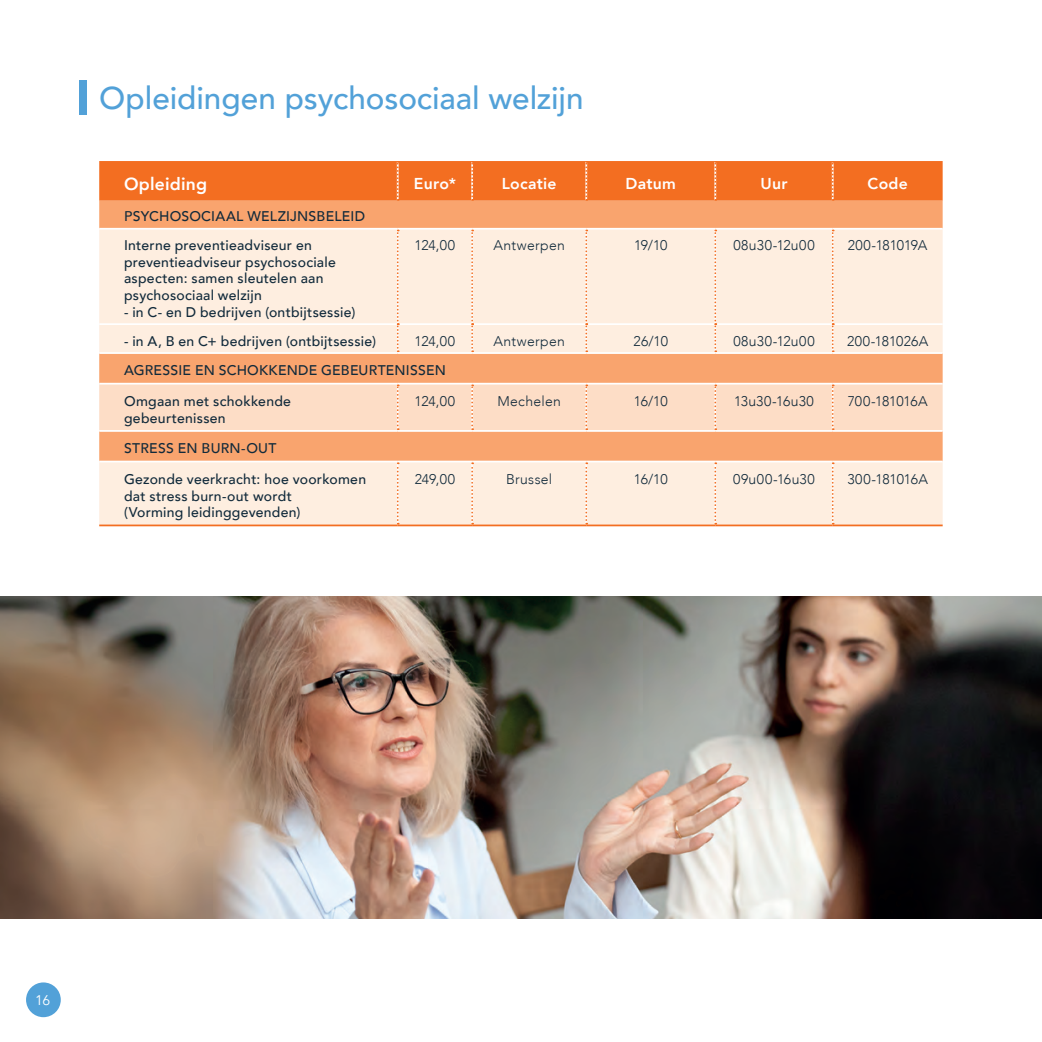
<style>
.page{position:relative;width:1042px;height:1042px;background:#fff}
.page>*{position:absolute;margin:0;border:0;box-sizing:border-box;transform-origin:0 0}
.t1{font:500 31.5px "Avenir";color:#52a1d8}
.t2{font:800 17.5px "Avenir";letter-spacing:.01em;color:#fff}
.t3{font:800 15.75px "Avenir";letter-spacing:.015em;color:#fff}
.t4{font:500 14px/16.6px "Avenir";letter-spacing:.02em;color:#112a3b}
.t5{font:300 14px "Avenir";letter-spacing:.015em;color:#112a3b}
.t6{font:300 14px "Avenir";letter-spacing:.035em;color:#112a3b}
.t7{font:300 14px "Avenir";letter-spacing:-.01em;color:#112a3b}
.t8{font:300 14px "Avenir";letter-spacing:-.005em;color:#112a3b}
.t9{font:14px "Avenir";color:#fff}
</style>
<div class="page">
<div style="left:26px;top:982px;width:35px;height:35px;background:#52a1d8;border-radius:50%"></div>
<img style="left:0;top:596px;width:1042px;height:322px">
<div style="left:79px;top:80px;width:8px;height:35px;background:#52a1d8"></div>
<div style="left:99px;top:201px;width:843px;height:27px;background:#f9a46e"></div>
<svg style="left:99px;top:230px;width:843px;height:294px;background:#fcdcc4"></svg>
<hr style="left:99px;top:383px;width:299px;height:1px;background:#fff">
<hr style="left:398px;top:383px;width:74px;height:1px;background:#fff">
<hr style="left:472px;top:383px;width:114px;height:1px;background:#fff">
<hr style="left:586px;top:383px;width:129px;height:1px;background:#fff">
<hr style="left:715px;top:383px;width:118px;height:1px;background:#fff">
<hr style="left:833px;top:383px;width:109px;height:1px;background:#fff">
<hr style="left:472px;top:461px;width:114px;height:1px;background:#fff">
<hr style="left:586px;top:461px;width:129px;height:1px;background:#fff">
<hr style="left:715px;top:461px;width:118px;height:1px;background:#fff">
<hr style="left:833px;top:461px;width:109px;height:1px;background:#fff">
<hr style="left:99px;top:323px;width:298px;height:2px;background:#fff">
<hr style="left:399px;top:323px;width:72px;height:2px;background:#fff">
<hr style="left:473px;top:323px;width:112px;height:2px;background:#fff">
<hr style="left:587px;top:323px;width:127px;height:2px;background:#fff">
<hr style="left:716px;top:323px;width:116px;height:2px;background:#fff">
<hr style="left:833px;top:323px;width:109px;height:2px;background:#fff">
<hr style="left:398px;top:461px;width:74px;height:1px;background:#fff">
<hr style="left:99px;top:461px;width:299px;height:1px;background:#fff">
<div style="left:99px;top:161px;width:843px;height:40px;background:#f36e21"></div>
<svg style="left:397px;top:230px;width:2px;height:122px"></svg>
<svg style="left:471px;top:230px;width:2px;height:122px"></svg>
<svg style="left:585px;top:230px;width:2px;height:122px"></svg>
<svg style="left:714px;top:230px;width:2px;height:122px"></svg>
<svg style="left:832px;top:230px;width:2px;height:122px"></svg>
<div style="left:99px;top:384px;width:843px;height:46px;background:#fdddc6"></div>
<svg style="left:397px;top:462px;width:2px;height:62px"></svg>
<svg style="left:471px;top:462px;width:2px;height:62px"></svg>
<svg style="left:585px;top:462px;width:2px;height:62px"></svg>
<svg style="left:714px;top:462px;width:2px;height:62px"></svg>
<svg style="left:832px;top:462px;width:2px;height:62px"></svg>
<hr style="left:99px;top:524px;width:299px;height:2px;background:#f36e21">
<hr style="left:398px;top:524px;width:74px;height:2px;background:#f36e21">
<hr style="left:472px;top:524px;width:114px;height:2px;background:#f36e21">
<hr style="left:586px;top:524px;width:129px;height:2px;background:#f36e21">
<hr style="left:715px;top:524px;width:118px;height:2px;background:#f36e21">
<hr style="left:833px;top:524px;width:109px;height:2px;background:#f36e21">
<hr style="left:99px;top:352px;width:299px;height:2px;background:#fff">
<hr style="left:398px;top:352px;width:74px;height:2px;background:#fff">
<hr style="left:472px;top:352px;width:114px;height:2px;background:#fff">
<hr style="left:586px;top:352px;width:129px;height:2px;background:#fff">
<hr style="left:715px;top:352px;width:118px;height:2px;background:#fff">
<hr style="left:833px;top:352px;width:109px;height:2px;background:#fff">
<hr style="left:99px;top:430px;width:299px;height:2px;background:#fff">
<hr style="left:398px;top:430px;width:74px;height:2px;background:#fff">
<hr style="left:472px;top:430px;width:114px;height:2px;background:#fff">
<hr style="left:586px;top:430px;width:129px;height:2px;background:#fff">
<hr style="left:715px;top:430px;width:118px;height:2px;background:#fff">
<hr style="left:833px;top:430px;width:109px;height:2px;background:#fff">
<h1 class="t1" style="left:99px;top:70px;width:486px">Opleidingen psychosociaal welzijn</h1>
<p class="t2" style="left:124px;top:170px;width:85px">Opleiding</p>
<p class="t3" style="left:414px;top:171px;width:44px">Euro*</p>
<p class="t3" style="left:502px;top:171px;width:56px">Locatie</p>
<p class="t3" style="left:625px;top:171px;width:52px">Datum</p>
<p class="t3" style="left:760px;top:171px;width:29px">Uur</p>
<p class="t3" style="left:867px;top:171px;width:42px">Code</p>
<p class="t4" style="left:124px;top:201px;width:242px;line-height:28.9px">PSYCHOSOCIAAL WELZIJNSBELEID<br>Interne preventieadviseur en</p>
<p class="t4" style="left:124px;top:253px;width:213px">preventieadviseur psychosociale aspecten: samen sleutelen aan psychosociaal welzijn</p>
<p class="t4" style="left:124px;top:303px;width:233px">- in C- en D bedrijven (ontbijtsessie)</p>
<p class="t5" style="left:415px;top:237px;width:42px">124,00</p>
<p class="t5" style="left:493px;top:237px;width:73px">Antwerpen</p>
<p class="t5" style="left:634px;top:237px;width:35px">19/10</p>
<p class="t6" style="left:733px;top:237px;width:83px">08u30-12u00</p>
<p class="t7" style="left:848px;top:237px;width:81px">200-181019A</p>
<p class="t4" style="left:124px;top:332px;width:253px">- in A, B en C+ bedrijven (ontbijtsessie)</p>
<p class="t5" style="left:415px;top:332px;width:42px">124,00</p>
<p class="t5" style="left:493px;top:332px;width:73px">Antwerpen</p>
<p class="t5" style="left:633px;top:332px;width:36px">26/10</p>
<p class="t6" style="left:733px;top:332px;width:83px">08u30-12u00</p>
<p class="t5" style="left:847px;top:332px;width:83px">200-181026A</p>
<p class="t4" style="left:124px;top:354px;width:323px;line-height:30.6px">AGRESSIE EN SCHOKKENDE GEBEURTENISSEN<br>Omgaan met schokkende</p>
<p class="t4" style="left:124px;top:409px;width:103px">gebeurtenissen</p>
<p class="t5" style="left:415px;top:393px;width:42px">124,00</p>
<p class="t5" style="left:497px;top:393px;width:65px">Mechelen</p>
<p class="t5" style="left:634px;top:393px;width:35px">16/10</p>
<p class="t5" style="left:734px;top:393px;width:81px">13u30-16u30</p>
<p class="t7" style="left:848px;top:393px;width:81px">700-181016A</p>
<p class="t4" style="left:124px;top:432px;width:244px;line-height:30.6px">STRESS EN BURN-OUT<br>Gezonde veerkracht: hoe voorkomen</p>
<p class="t4" style="left:124px;top:487px;width:178px">dat stress burn-out wordt (Vorming leidinggevenden)</p>
<p class="t5" style="left:415px;top:471px;width:42px">249,00</p>
<p class="t5" style="left:506px;top:471px;width:48px">Brussel</p>
<p class="t5" style="left:634px;top:471px;width:35px">16/10</p>
<p class="t6" style="left:733px;top:471px;width:83px">09u00-16u30</p>
<p class="t8" style="left:847px;top:471px;width:82px">300-181016A</p>
<p class="t9" style="left:35px;top:992px;width:16px">16</p>
</div>
